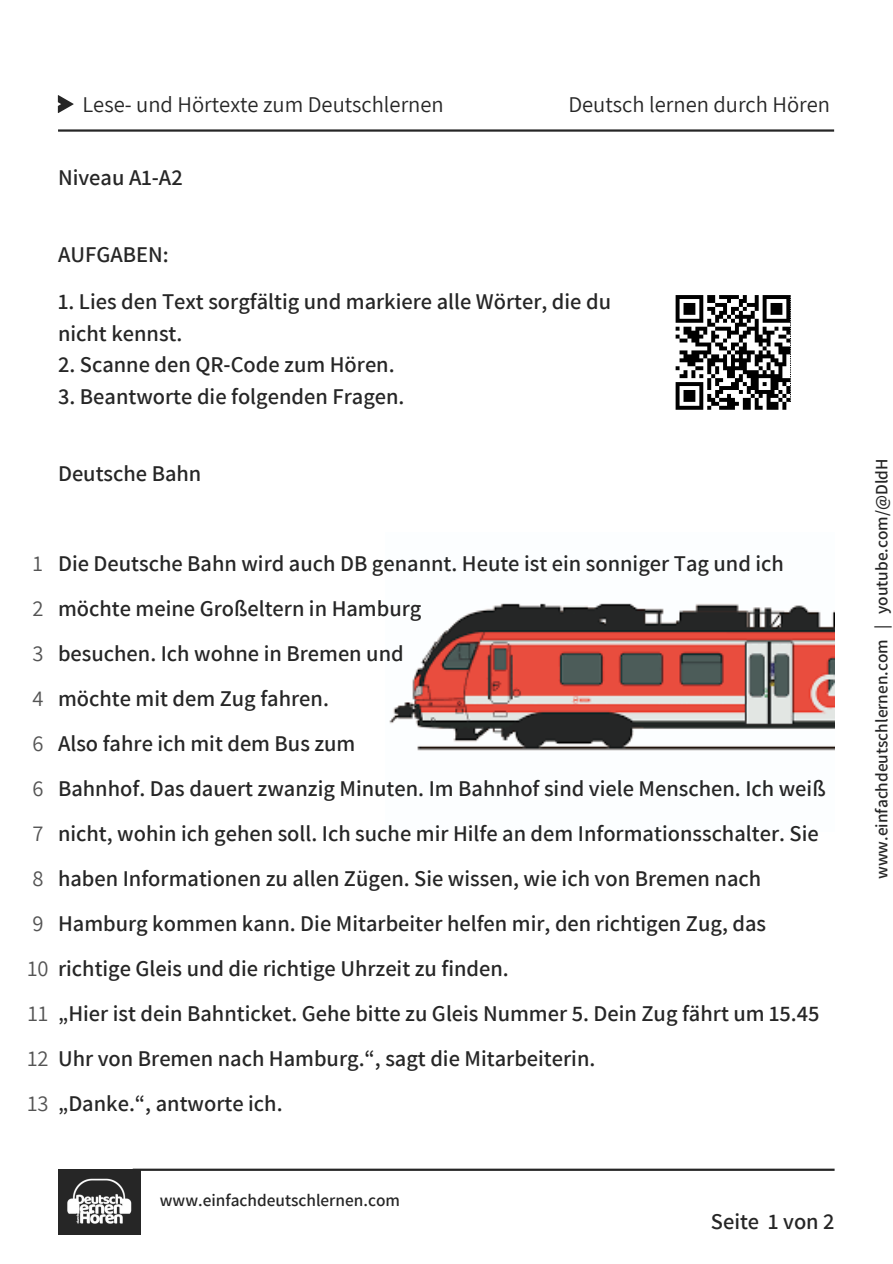
<style>
.page{position:relative;width:893px;height:1264px;background:#fff}
.page>*{position:absolute;margin:0;border:0;box-sizing:border-box;transform-origin:0 0}
.t1{font:600 22.5px/31.5px "Assistant";color:#262626}
.t2{font:22.5px "Assistant";color:#262626}
.t3{font:22.5px/45px "Assistant";color:#545454;text-align:justify}
.t4{font:600 17.4px "Assistant";color:#262626}
.s1{font-weight:400;color:#545454}
</style>
<div class="page">
<hr style="left:58px;top:129px;width:776px;height:3px;background:#262626">
<svg style="left:58px;top:95px;width:16px;height:18px"></svg>
<img style="left:389px;top:603px;width:445px;height:148px">
<hr style="left:133px;top:1168px;width:701px;height:2px;background:#262626">
<div style="left:58px;top:1168px;width:83px;height:66px;background:#262626"></div>
<img style="left:66px;top:1178px;width:66px;height:57px">
<svg style="left:675px;top:295px;width:115px;height:115px"></svg>
<p class="t2" style="left:82px;top:89px;width:363px">Lese- und Hörtexte zum Deutschlernen</p>
<p class="t2" style="left:568px;top:89px;width:263px">Deutsch lernen durch Hören</p>
<p class="t1" style="left:58px;top:161px;width:126px">Niveau A1-A2</p>
<p class="t1" style="left:58px;top:238px;width:112px">AUFGABEN:</p>
<p class="t1" style="left:58px;top:285px;width:554px">1. Lies den Text sorgfältig und markiere alle Wörter, die du nicht kennst.</p>
<p class="t1" style="left:58px;top:348px;width:338px">2. Scanne den QR-Code zum Hören.</p>
<p class="t1" style="left:58px;top:380px;width:348px">3. Beantworte die folgenden Fragen.</p>
<p class="t1" style="left:58px;top:457px;width:145px">Deutsche Bahn</p>
<p class="t1" style="left:58px;top:547px;width:727px">Die Deutsche Bahn wird auch DB genannt. Heute ist ein sonniger Tag und ich</p>
<p class="t1" style="left:58px;top:592px;width:365px">möchte meine Großeltern in Hamburg</p>
<p class="t1" style="left:58px;top:637px;width:347px">besuchen. Ich wohne in Bremen und</p>
<p class="t1" style="left:58px;top:682px;width:272px">möchte mit dem Zug fahren.</p>
<p class="t1" style="left:58px;top:727px;width:299px">Also fahre ich mit dem Bus zum</p>
<p class="t1" style="left:58px;top:772px;width:769px">Bahnhof. Das dauert zwanzig Minuten. Im Bahnhof sind viele Menschen. Ich weiß</p>
<p class="t1" style="left:58px;top:817px;width:762px">nicht, wohin ich gehen soll. Ich suche mir Hilfe an dem Informationsschalter. Sie</p>
<p class="t1" style="left:58px;top:862px;width:704px">haben Informationen zu allen Zügen. Sie wissen, wie ich von Bremen nach</p>
<p class="t1" style="left:58px;top:907px;width:709px">Hamburg kommen kann. Die Mitarbeiter helfen mir, den richtigen Zug, das</p>
<p class="t1" style="left:27px;top:952px;width:483px"><span class="s1">10</span> richtige Gleis und die richtige Uhrzeit zu finden.</p>
<p class="t1" style="left:28px;top:997px;width:793px"><span class="s1">11</span> „Hier ist dein Bahnticket. Gehe bitte zu Gleis Nummer 5. Dein Zug fährt um 15.45</p>
<p class="t1" style="left:27px;top:1042px;width:569px"><span class="s1">12</span> Uhr von Bremen nach Hamburg.“, sagt die Mitarbeiterin.</p>
<p class="t1" style="left:27px;top:1087px;width:257px"><span class="s1">13</span> „Danke.“, antworte ich.</p>
<p class="t3" style="left:33px;top:540px;width:13px">1<br>2<br>3<br>4<br>6<br>6<br>7<br>8<br>9</p>
<p class="t4" style="left:160px;top:1188px;width:241px">www.einfachdeutschlernen.com</p>
<p class="t1" style="left:710px;top:1204px;width:125px">Seite 1 von 2</p>
<p class="t4" style="left:869px;top:879px;width:422px;rotate:-90deg">www.einfachdeutschlernen.com | youtube.com/@DldH</p>
</div>
